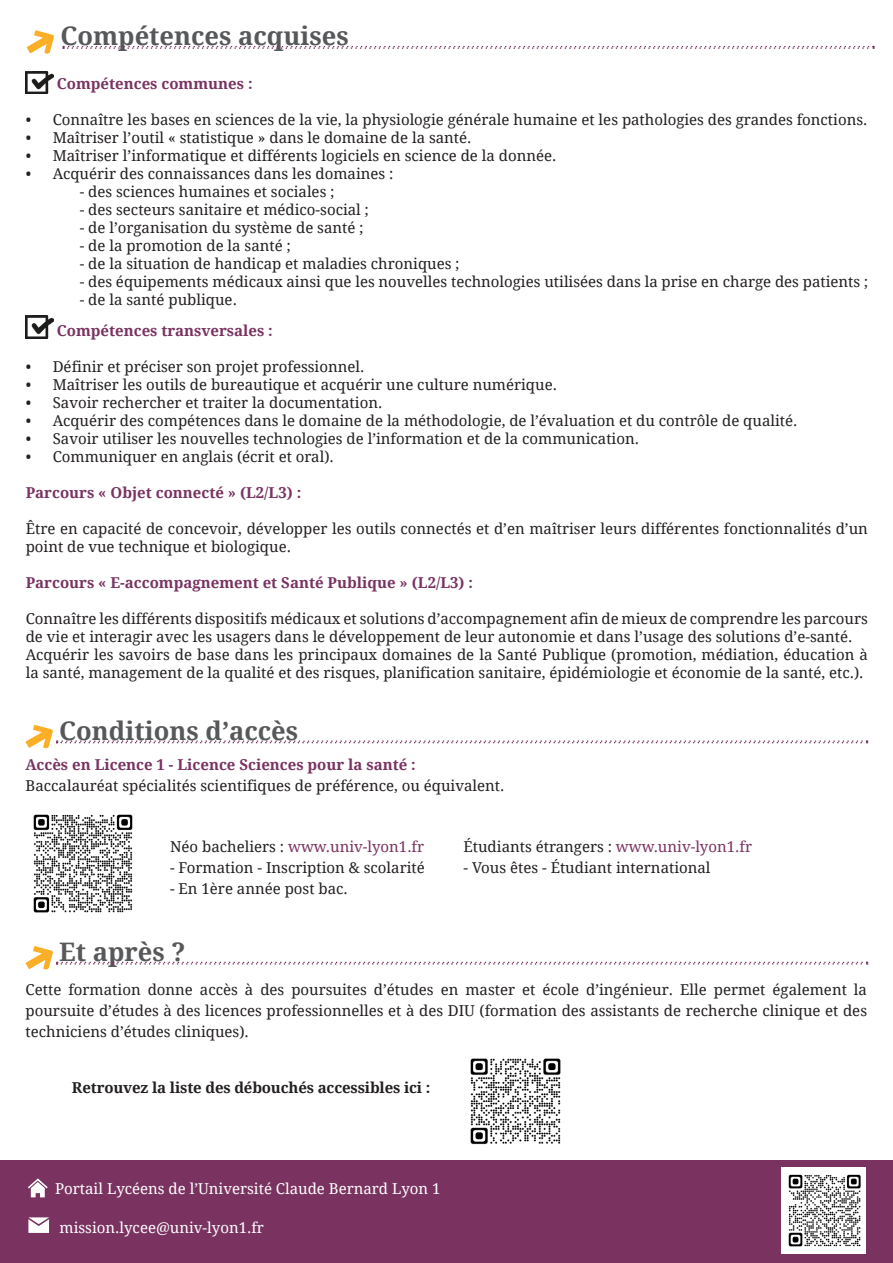
<style>
.page{position:relative;width:893px;height:1263px;background:#fff}
.page>*{position:absolute;margin:0;border:0;box-sizing:border-box;transform-origin:0 0}
.t1{font:700 25.5px "Droid Serif";color:#57585a}
.t2{font:15px/18px "Droid Serif";color:#231f20}
.t3{font:700 15px "Droid Serif";color:#793361}
.t4{font:15px "Droid Serif";color:#fff}
.t5{font:700 15px "Droid Serif";letter-spacing:-.01em;color:#231f20}
.t6{font:15px "Droid Serif";color:#793361}
.s1{color:#231f20}
.s2{color:#793361}
</style>
<div class="page">
<svg style="left:26px;top:725px;width:842px;height:23px"></svg>
<img style="left:33px;top:814px;width:100px;height:99px">
<img style="left:26px;top:316px;width:28px;height:22px">
<svg style="left:27px;top:30px;width:27px;height:24px"></svg>
<svg style="left:62px;top:46px;width:812px;height:3px"></svg>
<img style="left:26px;top:71px;width:28px;height:23px">
<svg style="left:26px;top:946px;width:842px;height:24px"></svg>
<div style="left:0;top:1160px;width:893px;height:103px;background:#7a3361"></div>
<svg style="left:28px;top:1178px;width:20px;height:19px"></svg>
<img style="left:781px;top:1167px;width:84px;height:87px">
<svg style="left:28px;top:1217px;width:21px;height:16px"></svg>
<img style="left:470px;top:1058px;width:91px;height:87px">
<p class="t1" style="left:60px;top:21px;width:290px">Compétences acquises</p>
<p class="t3" style="left:57px;top:75px;width:197px">Compétences communes :</p>
<p class="t2" style="left:26px;top:111px;width:843px">• Connaître les bases en sciences de la vie, la physiologie générale humaine et les pathologies des grandes fonctions.</p>
<p class="t2" style="left:26px;top:129px;width:447px">• Maîtriser l’outil « statistique » dans le domaine de la santé.</p>
<p class="t2" style="left:26px;top:147px;width:532px">• Maîtriser l’informatique et différents logiciels en science de la donnée.</p>
<p class="t2" style="left:26px;top:165px;width:369px">• Acquérir des connaissances dans les domaines :</p>
<p class="t2" style="left:80px;top:183px;width:256px">- des sciences humaines et sociales ;</p>
<p class="t2" style="left:80px;top:201px;width:290px">- des secteurs sanitaire et médico-social ;</p>
<p class="t2" style="left:80px;top:219px;width:285px">- de l’organisation du système de santé ;</p>
<p class="t2" style="left:80px;top:237px;width:212px">- de la promotion de la santé ;</p>
<p class="t2" style="left:80px;top:255px;width:381px">- de la situation de handicap et maladies chroniques ;</p>
<p class="t2" style="left:80px;top:273px;width:790px">- des équipements médicaux ainsi que les nouvelles technologies utilisées dans la prise en charge des patients ;</p>
<p class="t2" style="left:80px;top:291px;width:159px">- de la santé publique.</p>
<p class="t3" style="left:57px;top:322px;width:217px">Compétences transversales :</p>
<p class="t2" style="left:26px;top:358px;width:340px">• Définir et préciser son projet professionnel.</p>
<p class="t2" style="left:26px;top:376px;width:533px">• Maîtriser les outils de bureautique et acquérir une culture numérique.</p>
<p class="t2" style="left:26px;top:394px;width:358px">• Savoir rechercher et traiter la documentation.</p>
<p class="t2" style="left:26px;top:412px;width:773px">• Acquérir des compétences dans le domaine de la méthodologie, de l’évaluation et du contrôle de qualité.</p>
<p class="t2" style="left:26px;top:430px;width:615px">• Savoir utiliser les nouvelles technologies de l’information et de la communication.</p>
<p class="t2" style="left:26px;top:448px;width:310px">• Communiquer en anglais (écrit et oral).</p>
<p class="t3" style="left:26px;top:484px;width:277px">Parcours « Objet connecté » (L2/L3) :</p>
<p class="t2" style="left:26px;top:520px;width:844px">Être en capacité de concevoir, développer les outils connectés et d’en maîtriser leurs différentes fonctionnalités d’un point de vue technique et biologique.</p>
<p class="t3" style="left:26px;top:574px;width:449px">Parcours « E-accompagnement et Santé Publique » (L2/L3) :</p>
<p class="t2" style="left:26px;top:610px;width:844px">Connaître les différents dispositifs médicaux et solutions d’accompagnement afin de mieux de comprendre les parcours de vie et interagir avec les usagers dans le développement de leur autonomie et dans l’usage des solutions d’e-santé.</p>
<p class="t2" style="left:26px;top:646px;width:844px">Acquérir les savoirs de base dans les principaux domaines de la Santé Publique (promotion, médiation, éducation à la santé, management de la qualité et des risques, planification sanitaire, épidémiologie et économie de la santé, etc.).</p>
<p class="t1" style="left:59px;top:716px;width:241px">Conditions d’accès</p>
<p class="t3" style="left:26px;top:756px;width:392px">Accès en Licence 1 - Licence Sciences pour la santé :</p>
<p class="t2" style="left:26px;top:777px;width:480px">Baccalauréat spécialités scientifiques de préférence, ou équivalent.</p>
<p class="t6" style="left:170px;top:838px;width:256px"><span class="s1">Néo bacheliers :</span> www.univ-lyon1.fr</p>
<p class="t2" style="left:170px;top:859px;width:256px">- Formation - Inscription &amp; scolarité</p>
<p class="t2" style="left:170px;top:880px;width:179px">- En 1ère année post bac.</p>
<p class="t2" style="left:463px;top:838px;width:290px">Étudiants étrangers : <span class="s2">www.univ-lyon1.fr</span></p>
<p class="t2" style="left:463px;top:859px;width:249px">- Vous êtes - Étudiant international</p>
<p class="t1" style="left:59px;top:937px;width:128px">Et après ?</p>
<p class="t2" style="left:26px;top:979px;width:843px;line-height:21px;text-align:justify">Cette formation donne accès à des poursuites d’études en master et école d’ingénieur. Elle permet également la poursuite d’études à des licences professionnelles et à des DIU (formation des assistants de recherche clinique et des techniciens d’études cliniques).</p>
<p class="t5" style="left:72px;top:1079px;width:360px">Retrouvez la liste des débouchés accessibles ici :</p>
<p class="t4" style="left:55px;top:1180px;width:387px">Portail Lycéens de l’Université Claude Bernard Lyon 1</p>
<p class="t4" style="left:60px;top:1219px;width:206px">mission.lycee@univ-lyon1.fr</p>
</div>
